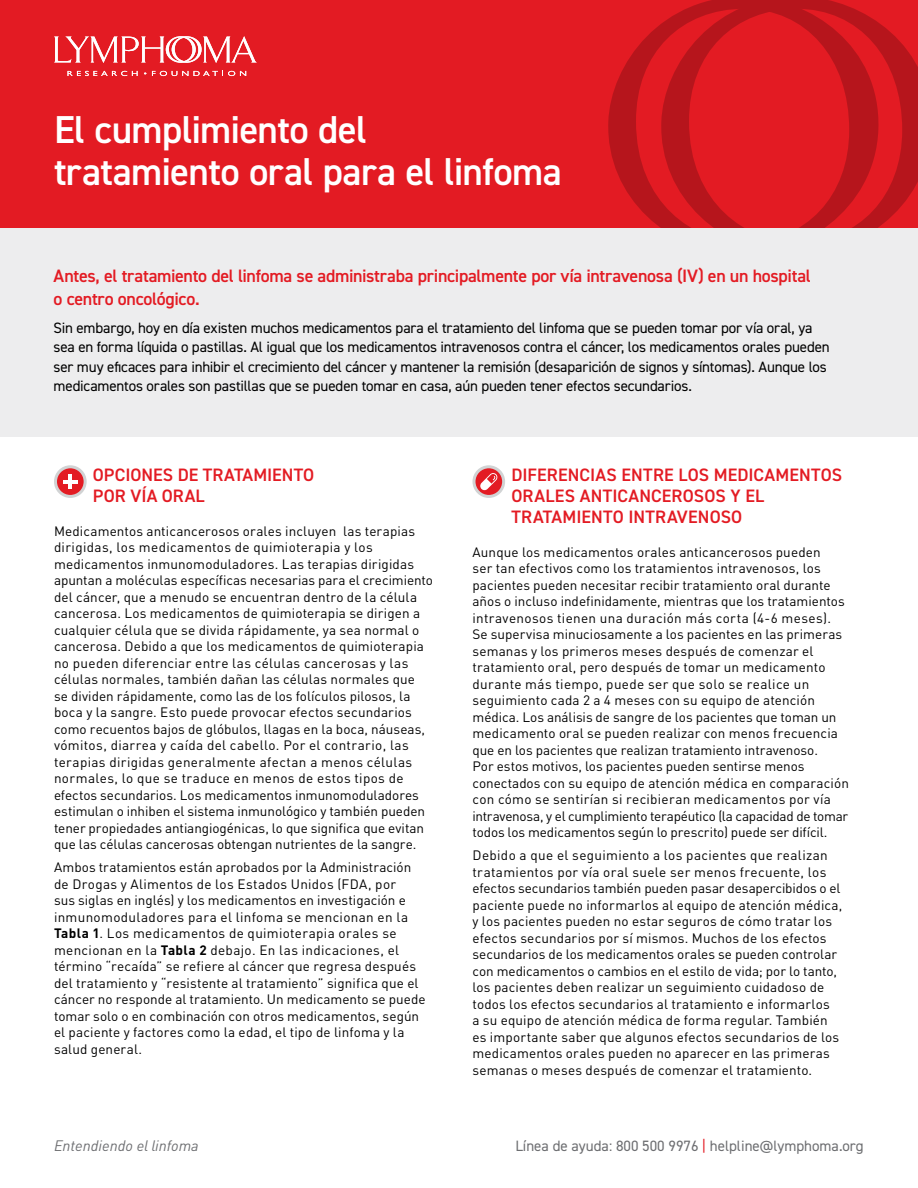
<style>
.page{position:relative;width:918px;height:1188px;background:#fff}
.page>*{position:absolute;margin:0;border:0;box-sizing:border-box;transform-origin:0 0}
.MastHead_Title{font:600 39px/42px "DIN2014";letter-spacing:-.015em;color:#fff}
.Intro_Copy{font:600 18px/22.5px "DIN2014";letter-spacing:-.015em;color:#e31b23}
.A_Headline{font:600 18px/21px "DIN2014";letter-spacing:.005em;color:#e31b23}
.Intro_Copy-2{font:15px/19.5px "DIN2014";letter-spacing:-.01em;color:#000}
.t1{font:15px "DIN2014";color:#6d6e71}
.t2{font:italic 15px "DINOT";color:#6d6e71}
.Body_Copy{font:13.5px/16.5px "DINOT";letter-spacing:.01em;color:#000}
.s1{font-weight:700}
.s2{color:#e31b23}
</style>
<div class="page">
<div style="left:0;top:0;width:918px;height:228px;background:#e31b23"></div>
<svg style="left:608px;top:26px;width:51px;height:200px"></svg>
<svg style="left:659px;top:0;width:259px;height:228px"></svg>
<svg style="left:54px;top:36px;width:203px;height:27px"></svg>
<svg style="left:68px;top:71px;width:70px;height:5px"></svg>
<svg style="left:152px;top:71px;width:94px;height:5px"></svg>
<svg style="left:55px;top:467px;width:30px;height:29px"></svg>
<div style="left:54px;top:465px;width:33px;height:33px;border:3px solid #d1d3d4;border-radius:50%"></div>
<hr style="left:68px;top:474px;width:4px;height:15px;background:#fff">
<hr style="left:63px;top:480px;width:14px;height:4px;background:#fff">
<div style="left:0;top:228px;width:918px;height:208px;background:#ededee"></div>
<svg style="left:474px;top:467px;width:30px;height:29px"></svg>
<div style="left:473px;top:465px;width:32px;height:33px;border:3px solid #d1d3d4;border-radius:50%"></div>
<svg style="left:480px;top:473px;width:18px;height:18px"></svg>
<p class="MastHead_Title" style="left:54px;top:108px;width:509px">El cumplimiento del tratamiento oral para el linfoma</p>
<p class="Intro_Copy" style="left:54px;top:264px;width:759px">Antes, el tratamiento del linfoma se administraba principalmente por vía intravenosa (IV) en un hospital o centro oncológico.</p>
<p class="Intro_Copy-2" style="left:54px;top:318px;width:778px">Sin embargo, hoy en día existen muchos medicamentos para el tratamiento del linfoma que se pueden tomar por vía oral, ya sea en forma líquida o pastillas. Al igual que los medicamentos intravenosos contra el cáncer, los medicamentos orales pueden ser muy eficaces para inhibir el crecimiento del cáncer y mantener la remisión (desaparición de signos y síntomas). Aunque los medicamentos orales son pastillas que se pueden tomar en casa, aún pueden tener efectos secundarios.</p>
<p class="A_Headline" style="left:93px;top:464px;width:223px">OPCIONES DE TRATAMIENTO<br>POR VÍA ORAL</p>
<p class="Body_Copy" style="left:54px;top:522px;width:381px">Medicamentos anticancerosos orales incluyen las terapias dirigidas, los medicamentos de quimioterapia y los medicamentos inmunomoduladores. Las terapias dirigidas apuntan a moléculas específicas necesarias para el crecimiento del cáncer, que a menudo se encuentran dentro de la célula cancerosa. Los medicamentos de quimioterapia se dirigen a cualquier célula que se divida rápidamente, ya sea normal o cancerosa. Debido a que los medicamentos de quimioterapia no pueden diferenciar entre las células cancerosas y las células normales, también dañan las células normales que<br>se dividen rápidamente, como las de los folículos pilosos, la boca y la sangre. Esto puede provocar efectos secundarios como recuentos bajos de glóbulos, llagas en la boca, náuseas, vómitos, diarrea y caída del cabello. Por el contrario, las terapias dirigidas generalmente afectan a menos células normales, lo que se traduce en menos de estos tipos de efectos secundarios. Los medicamentos inmunomoduladores estimulan o inhiben el sistema inmunológico y también pueden tener propiedades antiangiogénicas, lo que significa que evitan que las células cancerosas obtengan nutrientes de la sangre.</p>
<p class="Body_Copy" style="left:54px;top:859px;width:373px">Ambos tratamientos están aprobados por la Administración de Drogas y Alimentos de los Estados Unidos (FDA, por<br>sus siglas en inglés) y los medicamentos en investigación e inmunomoduladores para el linfoma se mencionan en la <span class="s1">Tabla 1</span>. Los medicamentos de quimioterapia orales se mencionan en la <span class="s1">Tabla 2</span> debajo. En las indicaciones, el término “recaída” se refiere al cáncer que regresa después del tratamiento y “resistente al tratamiento” significa que el cáncer no responde al tratamiento. Un medicamento se puede tomar solo o en combinación con otros medicamentos, según el paciente y factores como la edad, el tipo de linfoma y la salud general.</p>
<p class="A_Headline" style="left:511px;top:464px;width:332px">DIFERENCIAS ENTRE LOS MEDICAMENTOS<br>ORALES ANTICANCEROSOS Y EL<br>TRATAMIENTO INTRAVENOSO</p>
<p class="Body_Copy" style="left:472px;top:543px;width:378px">Aunque los medicamentos orales anticancerosos pueden<br>ser tan efectivos como los tratamientos intravenosos, los pacientes pueden necesitar recibir tratamiento oral durante años o incluso indefinidamente, mientras que los tratamientos intravenosos tienen una duración más corta (4-6 meses).<br>Se supervisa minuciosamente a los pacientes en las primeras semanas y los primeros meses después de comenzar el tratamiento oral, pero después de tomar un medicamento durante más tiempo, puede ser que solo se realice un seguimiento cada 2 a 4 meses con su equipo de atención médica. Los análisis de sangre de los pacientes que toman un medicamento oral se pueden realizar con menos frecuencia que en los pacientes que realizan tratamiento intravenoso.<br>Por estos motivos, los pacientes pueden sentirse menos conectados con su equipo de atención médica en comparación con cómo se sentirían si recibieran medicamentos por vía intravenosa, y el cumplimiento terapéutico (la capacidad de tomar todos los medicamentos según lo prescrito) puede ser difícil.</p>
<p class="Body_Copy" style="left:472px;top:847px;width:371px">Debido a que el seguimiento a los pacientes que realizan tratamientos por vía oral suele ser menos frecuente, los efectos secundarios también pueden pasar desapercibidos o el paciente puede no informarlos al equipo de atención médica, y los pacientes pueden no estar seguros de cómo tratar los efectos secundarios por sí mismos. Muchos de los efectos secundarios de los medicamentos orales se pueden controlar con medicamentos o cambios en el estilo de vida; por lo tanto, los pacientes deben realizar un seguimiento cuidadoso de todos los efectos secundarios al tratamiento e informarlos<br>a su equipo de atención médica de forma regular. También es importante saber que algunos efectos secundarios de los medicamentos orales pueden no aparecer en las primeras semanas o meses después de comenzar el tratamiento.</p>
<p class="t2" style="left:54px;top:1136px;width:146px">Entendiendo el linfoma</p>
<p class="t1" style="left:515px;top:1137px;width:350px">Línea de ayuda: 800 500 9976 <span class="s2">|</span> helpline@lymphoma.org</p>
</div>
